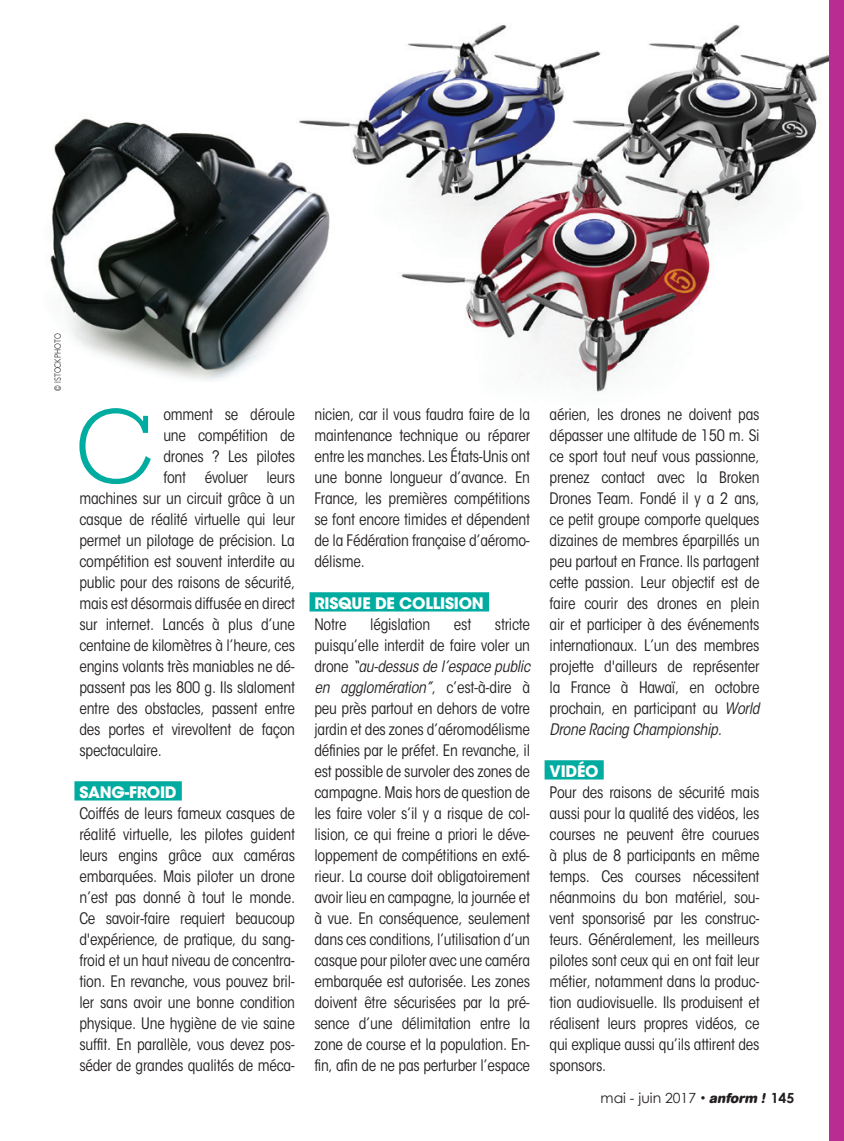
<style>
.page{position:relative;width:844px;height:1141px;background:#fff}
.page>*{position:absolute;margin:0;border:0;box-sizing:border-box;transform-origin:0 0}
.t1{font:108.5px "Nilland";color:#00aba0}
.t2{font:15.75px/21px "ITC Avant Garde MM 325 450";letter-spacing:-.015em;color:#231f20;text-align:justify}
.t3{font:15.75px/21px "ITC Avant Garde MM Oblique 325 450";letter-spacing:-.015em;color:#231f20}
.t4{font:15.75px "ITC Avant Garde MM 740 750";letter-spacing:.005em;color:#fff}
.t5{font:14px "Century Gothic";color:#231f20}
.t6{font:300 8.75px "Avenir";color:#231f20;scale:.8 1}
.s1{font-family:"ITC Avant Garde MM 325 450"}
.s2{font-family:"ITC Avant Garde MM Oblique 325 450"}
.s3{font-family:"AG Book Rounded";font-weight:700;font-style:italic}
.s4{font-weight:700}
</style>
<div class="page">
<img style="left:361px;top:25px;width:467px;height:368px">
<div style="left:828px;top:0;width:15px;height:1141px;background:#b92d92"></div>
<div style="left:74px;top:781px;width:108px;height:19px;background:#00aba0"></div>
<div style="left:309px;top:592px;width:180px;height:19px;background:#00aba0"></div>
<div style="left:544px;top:760px;width:59px;height:19px;background:#00aba0"></div>
<img style="left:50px;top:118px;width:311px;height:263px">
<p class="t6" style="left:53px;top:391px;width:73px;rotate:-90deg">© ISTOCKPHOTO</p>
<h1 class="t1" style="left:73px;top:384px;width:83px">C</h1>
<p class="t2" style="left:163px;top:404px;width:133px">omment se déroule</p>
<p class="t2" style="left:163px;top:425px;width:133px">une compétition de</p>
<p class="t2" style="left:163px;top:446px;width:133px">drones ? Les pilotes</p>
<p class="t2" style="left:163px;top:467px;width:133px">font évoluer leurs</p>
<p class="t2" style="left:79px;top:488px;width:217px">machines sur un circuit grâce à un</p>
<p class="t2" style="left:79px;top:509px;width:217px">casque de réalité virtuelle qui leur</p>
<p class="t2" style="left:79px;top:530px;width:217px">permet un pilotage de précision. La</p>
<p class="t2" style="left:79px;top:551px;width:217px">compétition est souvent interdite au</p>
<p class="t2" style="left:79px;top:572px;width:217px">public pour des raisons de sécurité,</p>
<p class="t2" style="left:79px;top:593px;width:217px">mais est désormais diffusée en direct</p>
<p class="t2" style="left:79px;top:614px;width:217px">sur internet. Lancés à plus d’une</p>
<p class="t2" style="left:79px;top:635px;width:217px">centaine de kilomètres à l’heure, ces</p>
<p class="t2" style="left:79px;top:656px;width:217px">engins volants très maniables ne dé-</p>
<p class="t2" style="left:79px;top:677px;width:217px">passent pas les 800 g. Ils slaloment</p>
<p class="t2" style="left:79px;top:698px;width:217px">entre des obstacles, passent entre</p>
<p class="t2" style="left:79px;top:719px;width:217px">des portes et virevoltent de façon</p>
<p class="t2" style="left:79px;top:740px;width:84px">spectaculaire.</p>
<p class="t4" style="left:79px;top:783px;width:98px">SANG-FROID</p>
<p class="t2" style="left:79px;top:803px;width:217px">Coiffés de leurs fameux casques de réalité virtuelle, les pilotes guident leurs engins grâce aux caméras embarquées. Mais piloter un drone n’est pas donné à tout le monde.<br>Ce savoir-faire requiert beaucoup d'expérience, de pratique, du sang&shy;froid et un haut niveau de concentra&shy;tion. En revanche, vous pouvez bril&shy;ler sans avoir une bonne condition physique. Une hygiène de vie saine suffit. En parallèle, vous devez pos&shy;séder de grandes qualités de méca-</p>
<p class="t2" style="left:314px;top:404px;width:217px">nicien, car il vous faudra faire de la maintenance technique ou réparer entre les manches. Les États-Unis ont une bonne longueur d’avance. En France, les premières compétitions se font encore timides et dépendent de la Fédération française d’aéromo&shy;délisme.</p>
<p class="t4" style="left:314px;top:594px;width:171px">RISQUE DE COLLISION</p>
<p class="t2" style="left:314px;top:614px;width:34px">Notre</p>
<p class="t2" style="left:370px;top:614px;width:62px">législation</p>
<p class="t2" style="left:454px;top:614px;width:19px">est</p>
<p class="t2" style="left:314px;top:614px;width:217px;text-align:right">stricte<br>puisqu’elle interdit de faire voler un</p>
<p class="t3" style="left:314px;top:656px;width:217px"><span class="s1">drone</span> “au-dessus de l’espace public en agglomération”<span class="s1">, c’est-à-dire à</span></p>
<p class="t2" style="left:314px;top:698px;width:217px">peu près partout en dehors de votre jardin et des zones d’aéromodélisme définies par le préfet. En revanche, il est possible de survoler des zones de campagne. Mais hors de question de les faire voler s’il y a risque de col&shy;lision, ce qui freine a priori le déve&shy;loppement de compétitions en exté&shy;rieur. La course doit obligatoirement avoir lieu en campagne, la journée et à vue. En conséquence, seulement dans ces conditions, l’utilisation d’un casque pour piloter avec une caméra embarquée est autorisée. Les zones doivent être sécurisées par la pré&shy;sence d’une délimitation entre la zone de course et la population. En&shy;fin, afin de ne pas perturber l’espace</p>
<p class="t2" style="left:549px;top:404px;width:211px">aérien, les drones ne doivent pas dépasser une altitude de 150 m. Si ce sport tout neuf vous passionne, prenez contact avec la Broken Drones Team. Fondé il y a 2 ans, ce petit groupe comporte quelques dizaines de membres éparpillés un peu partout en France. Ils partagent cette passion. Leur objectif est de faire courir des drones en plein air et participer à des événements internationaux. L’un des membres projette d'ailleurs de représenter la France à Hawaï, en octobre prochain, en participant au <span class="s2">World</span></p>
<p class="t3" style="left:549px;top:719px;width:174px">Drone Racing Championship.</p>
<p class="t4" style="left:549px;top:762px;width:50px">VIDÉO</p>
<p class="t2" style="left:549px;top:782px;width:211px">Pour des raisons de sécurité mais aussi pour la qualité des vidéos, les courses ne peuvent être courues à plus de 8 participants en même temps. Ces courses nécessitent néanmoins du bon matériel, sou&shy;vent sponsorisé par les construc&shy;teurs. Généralement, les meilleurs pilotes sont ceux qui en ont fait leur métier, notamment dans la produc&shy;tion audiovisuelle. Ils produisent et réalisent leurs propres vidéos, ce qui explique aussi qu’ils attirent des sponsors.</p>
<p class="t5" style="left:600px;top:1089px;width:195px">mai - juin 2017 <span class="s1">•</span> <span class="s3">anform !</span> <span class="s4">145</span></p>
</div>
